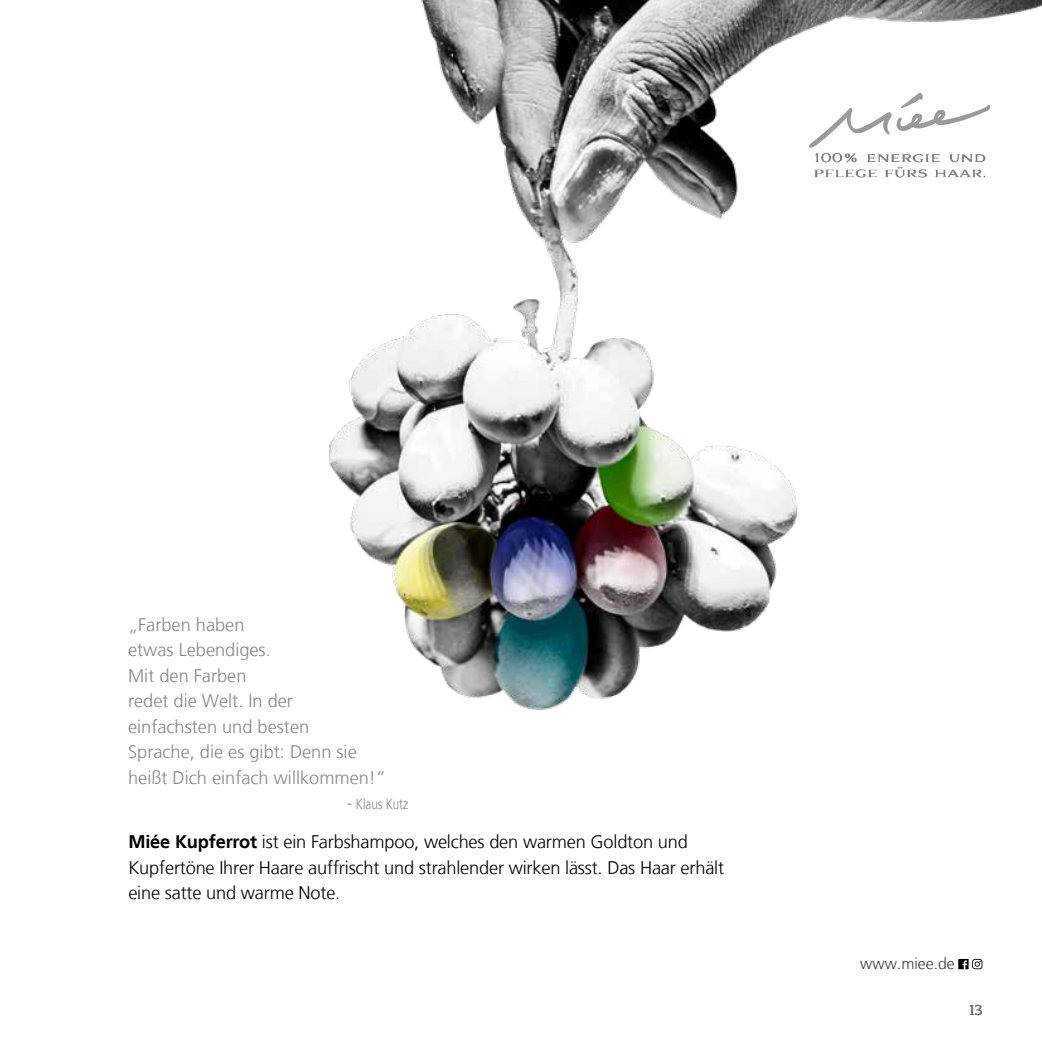
<style>
.page{position:relative;width:1042px;height:1042px;background:#fff}
.page>*{position:absolute;margin:0;border:0;box-sizing:border-box;transform-origin:0 0}
.t1{font:300 18.2px/25.6px "Frutiger LT";letter-spacing:-.01em;color:#000}
.t2{font:300 18.2px/25.6px "Frutiger LT";color:#878787}
.t3{font:300 15.75px "Frutiger LT";color:#3c3c3b}
.t4{font:15.75px "Capitolina";color:#767675}
.t5{font:300 14.53px "Frutiger LT";color:#878787;scale:.8 1}
.s1{font-size:18.2px}
.s2{font-weight:700}
</style>
<div class="page">
<svg style="left:958px;top:959px;width:24px;height:10px"></svg>
<img style="left:329px;top:0;width:713px;height:711px">
<p class="t2" style="left:128px;top:612px;width:259px">„Farben haben<br>etwas Lebendiges.<br>Mit den Farben<br>redet die Welt. In der einfachsten und besten<br>Sprache, die es gibt: Denn sie heißt Dich einfach willkommen!“</p>
<p class="t5" style="left:347px;top:796px;width:78px"><span class="s1">-</span> Klaus Kutz</p>
<p class="t1" style="left:128px;top:829px;width:597px"><span class="s2">Miée Kupferrot</span> ist ein Farbshampoo, welches den warmen Goldton und<br>Kupfertöne Ihrer Haare auffrischt und strahlender wirken lässt. Das Haar erhält eine satte und warme Note.</p>
<p class="t3" style="left:860px;top:955px;width:96px">www.miee.de</p>
<p class="t4" style="left:969px;top:1000px;width:14px">13</p>
</div>
